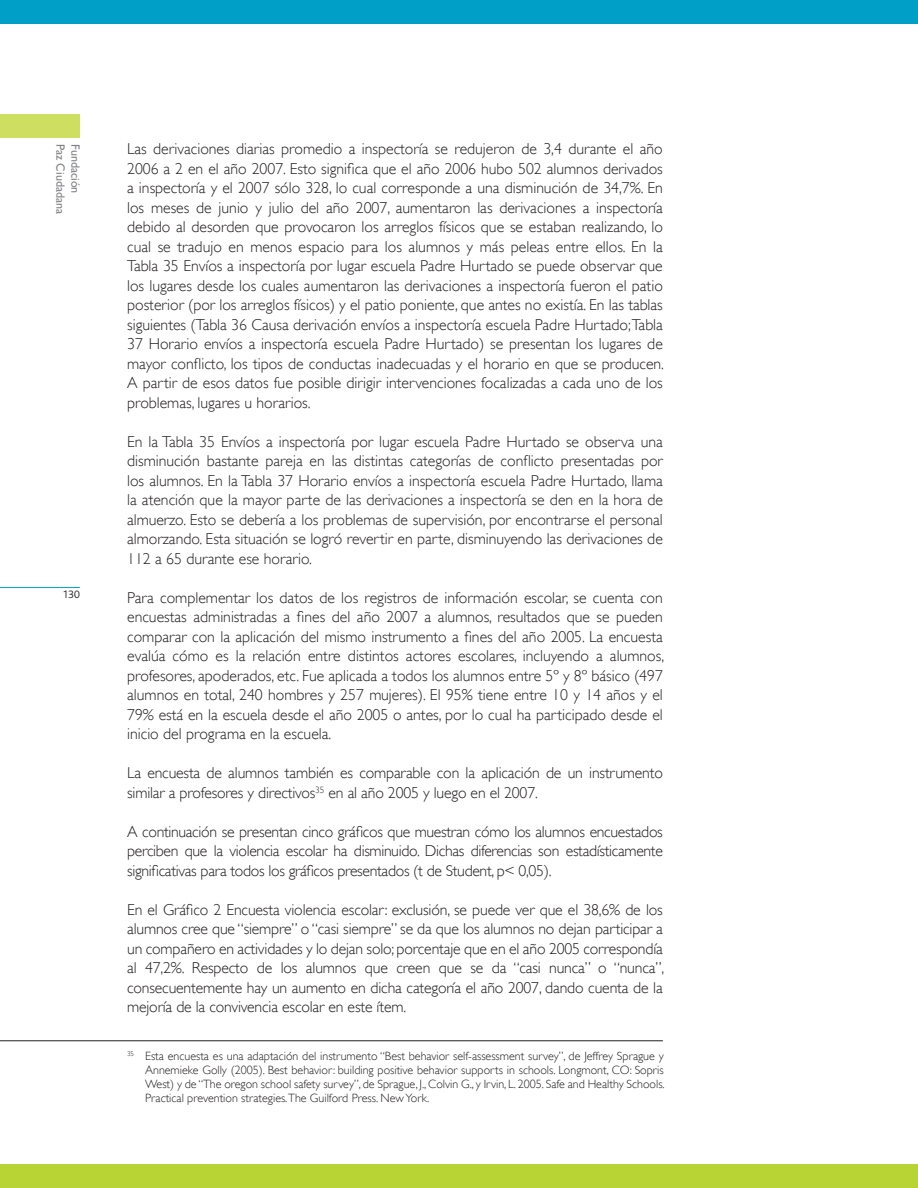
<style>
.page{position:relative;width:918px;height:1188px;background:#fff}
.page>*{position:absolute;margin:0;border:0;box-sizing:border-box;transform-origin:0 0}
.t1{font:300 15.75px/19.5px "Gill Sans";letter-spacing:-.01em;color:#231f20;text-align:justify}
.t2{font:300 12px/14.2px "Gill Sans";color:#231f20;text-align:justify}
.t3{font:12px "Gill Sans";color:#808285}
.t4{font:300 11.25px "Bliss";color:#231f20}
</style>
<div class="page">
<hr style="left:0;top:587px;width:80px;height:1px;background:#009fc8">
<div style="left:0;top:114px;width:80px;height:24px;background:#cede61"></div>
<div style="left:0;top:1164px;width:918px;height:24px;background:#b7d334"></div>
<div style="left:0;top:0;width:918px;height:24px;background:#009fc8"></div>
<hr style="left:0;top:1041px;width:663px;height:1px;background:#231f20">
<p class="t3" style="left:68px;top:144px;width:72px;rotate:90deg">Paz Ciudadana</p>
<p class="t3" style="left:83px;top:144px;width:51px;rotate:90deg">Fundación</p>
<p class="t1" style="left:127px;top:139px;width:538px">Las derivaciones diarias promedio a inspectoría se redujeron de 3,4 durante el año 2006 a 2 en el año 2007. Esto significa que el año 2006 hubo 502 alumnos derivados a inspectoría y el 2007 sólo 328, lo cual corresponde a una disminución de 34,7%. En los meses de junio y julio del año 2007, aumentaron las derivaciones a inspectoría debido al desorden que provocaron los arreglos físicos que se estaban realizando, lo cual se tradujo en menos espacio para los alumnos y más peleas entre ellos. En la Tabla 35 Envíos a inspectoría por lugar escuela Padre Hurtado se puede observar que los lugares desde los cuales aumentaron las derivaciones a inspectoría fueron el patio posterior (por los arreglos físicos) y el patio poniente, que antes no existía. En las tablas siguientes (Tabla 36 Causa derivación envíos a inspectoría escuela Padre Hurtado;Tabla 37 Horario envíos a inspectoría escuela Padre Hurtado) se presentan los lugares de mayor conflicto, los tipos de conductas inadecuadas y el horario en que se producen.<br>A partir de esos datos fue posible dirigir intervenciones focalizadas a cada uno de los problemas, lugares u horarios.</p>
<p class="t1" style="left:127px;top:432px;width:537px">En la Tabla 35 Envíos a inspectoría por lugar escuela Padre Hurtado se observa una disminución bastante pareja en las distintas categorías de conflicto presentadas por los alumnos. En la Tabla 37 Horario envíos a inspectoría escuela Padre Hurtado, llama la atención que la mayor parte de las derivaciones a inspectoría se den en la hora de almuerzo. Esto se debería a los problemas de supervisión, por encontrarse el personal almorzando. Esta situación se logró revertir en parte, disminuyendo las derivaciones de 112 a 65 durante ese horario.</p>
<p class="t1" style="left:127px;top:588px;width:538px">Para complementar los datos de los registros de información escolar, se cuenta con encuestas administradas a fines del año 2007 a alumnos, resultados que se pueden comparar con la aplicación del mismo instrumento a fines del año 2005. La encuesta evalúa cómo es la relación entre distintos actores escolares, incluyendo a alumnos, profesores, apoderados, etc. Fue aplicada a todos los alumnos entre 5º y 8º básico (497 alumnos en total, 240 hombres y 257 mujeres). El 95% tiene entre 10 y 14 años y el 79% está en la escuela desde el año 2005 o antes, por lo cual ha participado desde el inicio del programa en la escuela.</p>
<p class="t1" style="left:127px;top:763px;width:537px">La encuesta de alumnos también es comparable con la aplicación de un instrumento similar a profesores y directivos<sup>35</sup> en al año 2005 y luego en el 2007.</p>
<p class="t1" style="left:127px;top:822px;width:537px">A continuación se presentan cinco gráficos que muestran cómo los alumnos encuestados perciben que la violencia escolar ha disminuido. Dichas diferencias son estadísticamente significativas para todos los gráficos presentados (t de Student, p&lt; 0,05).</p>
<p class="t1" style="left:127px;top:900px;width:539px">En el Gráfico 2 Encuesta violencia escolar: exclusión, se puede ver que el 38,6% de los alumnos cree que “siempre” o “casi siempre” se da que los alumnos no dejan participar a un compañero en actividades y lo dejan solo; porcentaje que en el año 2005 correspondía al 47,2%. Respecto de los alumnos que creen que se da “casi nunca” o “nunca”, consecuentemente hay un aumento en dicha categoría el año 2007, dando cuenta de la mejoría de la convivencia escolar en este ítem.</p>
<p class="t2" style="left:145px;top:1048px;width:521px;text-indent:-18px"><sup>35</sup> Esta encuesta es una adaptación del instrumento “Best behavior self-assessment survey”, de Jeffrey Sprague y Annemieke Golly (2005). Best behavior: building positive behavior supports in schools. Longmont, CO: Sopris West) y de “The oregon school safety survey”, de Sprague, J., Colvin G., y Irvin, L. 2005. Safe and Healthy Schools.<br>Practical prevention strategies.The Guilford Press. New York.</p>
<p class="t4" style="left:63px;top:588px;width:19px">130</p>
</div>
